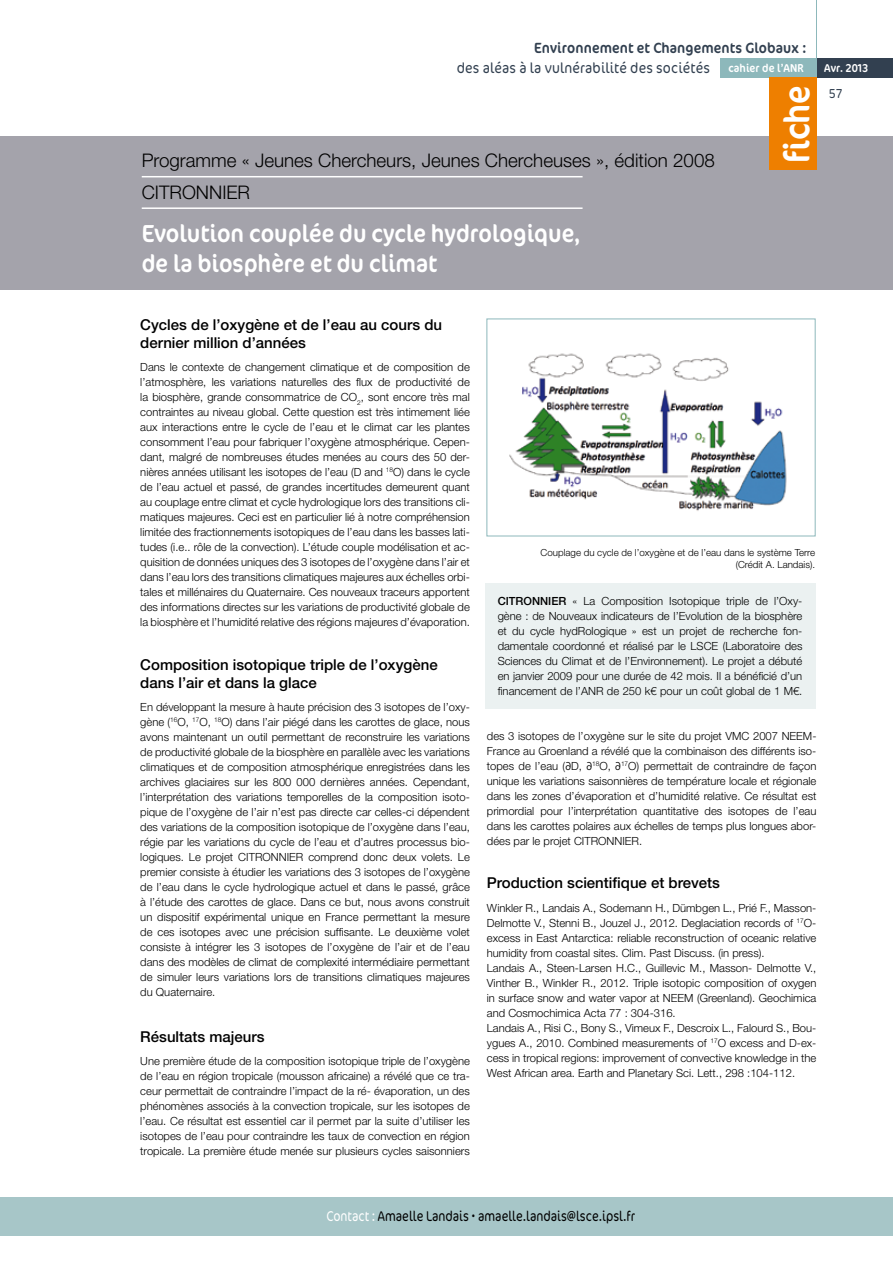
<style>
.page{position:relative;width:893px;height:1263px;background:#fff}
.page>*{position:absolute;margin:0;border:0;box-sizing:border-box;transform-origin:0 0}
.t1{font:36.3px "Cocon";color:#fff;scale:.91 1}
.t2{font:24.75px/30px "Cocon";color:#fff;scale:.91 1}
.t3{font:300 18.75px/31.5px "Helvetica Neue LT Pro";color:#000}
.t4{font:500 15px/18px "Helvetica Neue LT Pro";color:#000}
.t5{font:300 14.85px "Cocon";letter-spacing:.01em;color:#324050;scale:.91 1}
.t6{font:14.85px "Cocon";letter-spacing:.01em;color:#324050;scale:.91 1}
.t7{font:300 14.4px "Cocon";color:#000;scale:.83 1}
.t8{font:300 13.2px "Cocon";color:#324050;scale:.91 1}
.t9{font:11.55px "Cocon";letter-spacing:.01em;color:#fff;scale:.91 1}
.t10{font:300 11.25px/15px "Helvetica Neue LT Pro";color:#000;text-align:justify}
.t11{font:300 9.75px/11.7px "Helvetica Neue LT Pro";color:#000;text-align:right}
.s1{font-weight:500}
.s2{color:#fff}
</style>
<div class="page">
<div style="left:0;top:136px;width:893px;height:154px;background:#a4a3ab"></div>
<div style="left:817px;top:58px;width:76px;height:20px;background:#324050"></div>
<div style="left:720px;top:58px;width:97px;height:20px;background:#8db8bb"></div>
<hr style="left:816px;top:0;width:1px;height:78px;background:#8db8bb">
<div style="left:769px;top:78px;width:48px;height:92px;background:#ee7f00"></div>
<div style="left:0;top:1197px;width:893px;height:38px;background:#a7c6c8"></div>
<hr style="left:142px;top:176px;width:441px;height:1px;background:#fff">
<hr style="left:142px;top:207px;width:441px;height:2px;background:#fff">
<div style="left:485px;top:583px;width:330px;height:126px;background:#ebf1f1"></div>
<img style="left:509px;top:353px;width:278px;height:158px">
<div style="left:487px;top:319px;width:328px;height:217px;border:1px solid #8db8bb"></div>
<h3 class="t6" style="left:534px;top:39px;width:301px">Environnement et Changements Globaux :</h3>
<h3 class="t5" style="left:457px;top:60px;width:280px">des aléas à la vulnérabilité des sociétés</h3>
<p class="t9" style="left:728px;top:61px;width:84px">cahier de l’ANR</p>
<p class="t9" style="left:824px;top:61px;width:50px">Avr. 2013</p>
<h1 class="t1" style="left:776px;top:163px;width:87px;rotate:-90deg">fiche</h1>
<p class="t8" style="left:829px;top:86px;width:17px">57</p>
<h3 class="t3" style="left:142px;top:145px;width:575px">Programme « Jeunes Chercheurs, Jeunes Chercheuses », édition 2008<br>CITRONNIER</h3>
<h2 class="t2" style="left:142px;top:219px;width:484px">Evolution couplée du cycle hydrologique, de la biosphère et du climat</h2>
<h3 class="t4" style="left:140px;top:315px;width:303px">Cycles de l’oxygène et de l’eau au cours du dernier million d’années</h3>
<p class="t10" style="left:140px;top:359px;width:331px">Dans le contexte de changement climatique et de composition de l’atmosphère, les variations naturelles des flux de productivité de la biosphère, grande consommatrice de CO<sub>2</sub>, sont encore très mal contraintes au niveau global. Cette question est très intimement liée aux interactions entre le cycle de l’eau et le climat car les plantes consomment l’eau pour fabriquer l’oxygène atmosphérique. Cepen&shy;dant, malgré de nombreuses études menées au cours des 50 der&shy;nières années utilisant les isotopes de l’eau (D and <sup>18</sup>O) dans le cycle de l’eau actuel et passé, de grandes incertitudes demeurent quant au couplage entre climat et cycle hydrologique lors des transitions cli&shy;matiques majeures. Ceci est en particulier lié à notre compréhension limitée des fractionnements isotopiques de l’eau dans les basses lati&shy;tudes (i.e.. rôle de la convection). L’étude couple modélisation et ac&shy;quisition de données uniques des 3 isotopes de l’oxygène dans l’air et dans l’eau lors des transitions climatiques majeures aux échelles orbi&shy;tales et millénaires du Quaternaire. Ces nouveaux traceurs apportent des informations directes sur les variations de productivité globale de la biosphère et l’humidité relative des régions majeures d’évaporation.</p>
<h3 class="t4" style="left:140px;top:655px;width:299px">Composition isotopique triple de l’oxygène dans l’air et dans la glace</h3>
<p class="t10" style="left:140px;top:699px;width:331px">En développant la mesure à haute précision des 3 isotopes de l’oxy&shy;gène (<sup>16</sup>O, <sup>17</sup>O, <sup>18</sup>O) dans l’air piégé dans les carottes de glace, nous avons maintenant un outil permettant de reconstruire les variations de productivité globale de la biosphère en parallèle avec les variations climatiques et de composition atmosphérique enregistrées dans les archives glaciaires sur les 800 000 dernières années. Cependant, l’interprétation des variations temporelles de la composition isoto&shy;pique de l’oxygène de l’air n’est pas directe car celles-ci dépendent des variations de la composition isotopique de l’oxygène dans l’eau, régie par les variations du cycle de l’eau et d’autres processus bio&shy;logiques. Le projet CITRONNIER comprend donc deux volets. Le premier consiste à étudier les variations des 3 isotopes de l’oxygène de l’eau dans le cycle hydrologique actuel et dans le passé, grâce à l’étude des carottes de glace. Dans ce but, nous avons construit un dispositif expérimental unique en France permettant la mesure de ces isotopes avec une précision suffisante. Le deuxième volet consiste à intégrer les 3 isotopes de l’oxygène de l’air et de l’eau dans des modèles de climat de complexité intermédiaire permettant de simuler leurs variations lors de transitions climatiques majeures du Quaternaire.</p>
<h3 class="t4" style="left:140px;top:1027px;width:126px">Résultats majeurs</h3>
<p class="t10" style="left:140px;top:1053px;width:331px">Une première étude de la composition isotopique triple de l’oxygène de l’eau en région tropicale (mousson africaine) a révélé que ce tra&shy;ceur permettait de contraindre l’impact de la ré- évaporation, un des phénomènes associés à la convection tropicale, sur les isotopes de l’eau. Ce résultat est essentiel car il permet par la suite d’utiliser les isotopes de l’eau pour contraindre les taux de convection en région tropicale. La première étude menée sur plusieurs cycles saisonniers</p>
<p class="t11" style="left:541px;top:547px;width:276px">Couplage du cycle de l’oxygène et de l’eau dans le système Terre (Crédit A. Landais).</p>
<p class="t10" style="left:498px;top:593px;width:306px"><span class="s1">CITRONNIER</span> « La Composition Isotopique triple de l’Oxy&shy;gène : de Nouveaux indicateurs de l’Evolution de la biosphère et du cycle hydRologique » est un projet de recherche fon&shy;damentale coordonné et réalisé par le LSCE (Laboratoire des Sciences du Climat et de l’Environnement). Le projet a débuté en janvier 2009 pour une durée de 42 mois. Il a bénéficié d’un financement de l’ANR de 250 k€ pour un coût global de 1 M€.</p>
<p class="t10" style="left:487px;top:728px;width:331px">des 3 isotopes de l’oxygène sur le site du projet VMC 2007 NEEM-France au Groenland a révélé que la combinaison des différents iso&shy;topes de l’eau (∂D, ∂<sup>18</sup>O, ∂<sup>17</sup>O) permettait de contraindre de façon unique les variations saisonnières de température locale et régionale dans les zones d’évaporation et d’humidité relative. Ce résultat est primordial pour l’interprétation quantitative des isotopes de l’eau dans les carottes polaires aux échelles de temps plus longues abor&shy;dées par le projet CITRONNIER.</p>
<h3 class="t4" style="left:487px;top:873px;width:235px">Production scientifique et brevets</h3>
<p class="t10" style="left:487px;top:900px;width:331px;text-align:left">Winkler R., Landais A., Sodemann H., Dümbgen L., Prié F., Masson-Delmotte V., Stenni B., Jouzel J., 2012. Deglaciation records of <sup>17</sup>O&shy;excess in East Antarctica: reliable reconstruction of oceanic relative humidity from coastal sites. Clim. Past Discuss. (in press).<br>Landais A., Steen-Larsen H.C., Guillevic M., Masson- Delmotte V., Vinther B., Winkler R., 2012. Triple isotopic composition of oxygen in surface snow and water vapor at NEEM (Greenland). Geochimica and Cosmochimica Acta 77 : 304-316.<br>Landais A., Risi C., Bony S., Vimeux F., Descroix L., Falourd S., Bou&shy;ygues A., 2010. Combined measurements of <sup>17</sup>O excess and D-ex&shy;cess in tropical regions: improvement of convective knowledge in the West African area. Earth and Planetary Sci. Lett., 298 :104-112.</p>
<p class="t7" style="left:326px;top:1207px;width:373px"><span class="s2">Contact :</span> Amaelle Landais • amaelle.landais@lsce.ipsl.fr</p>
</div>
